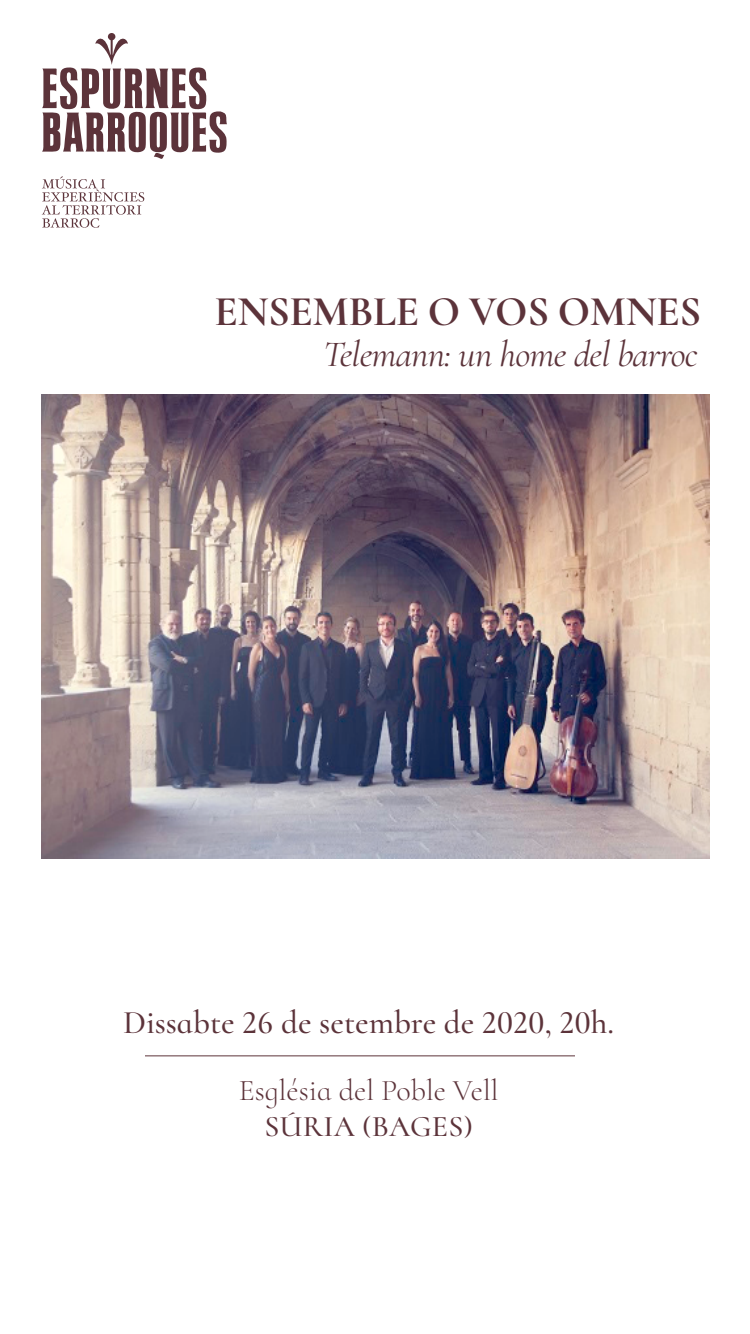
<style>
.page{position:relative;width:750px;height:1334px;background:#fff}
.page>*{position:absolute;margin:0;border:0;box-sizing:border-box;transform-origin:0 0}
.t1{font:700 42.4px "Cormorant Infant";letter-spacing:-.01em;color:#5c333a}
.t2{font:italic 37px "Cormorant Infant";letter-spacing:-.02em;color:#5c333a}
.t3{font:500 33px "Cormorant Infant";color:#5c333a}
.t4{font:300 30px "Cormorant Infant";color:#5c333a}
.t5{font:500 30px "Cormorant Infant";letter-spacing:.01em;color:#5c333a}
</style>
<div class="page">
<svg style="left:42px;top:176px;width:102px;height:52px"></svg>
<svg style="left:42px;top:33px;width:185px;height:126px"></svg>
<hr style="left:145px;top:1055px;width:430px;height:1px;background:#5c333a">
<img style="left:42px;top:394px;width:667px;height:465px">
<p class="t1" style="left:214px;top:285px;width:488px">ENSEMBLE O VOS OMNES</p>
<p class="t2" style="left:323px;top:332px;width:376px">Telemann: un home del barroc</p>
<p class="t3" style="left:123px;top:1002px;width:493px">Dissabte 26 de setembre de 2020, 20h.</p>
<p class="t4" style="left:239px;top:1072px;width:261px">Església del Poble Vell</p>
<p class="t5" style="left:264px;top:1108px;width:210px">SÚRIA (BAGES)</p>
</div>
